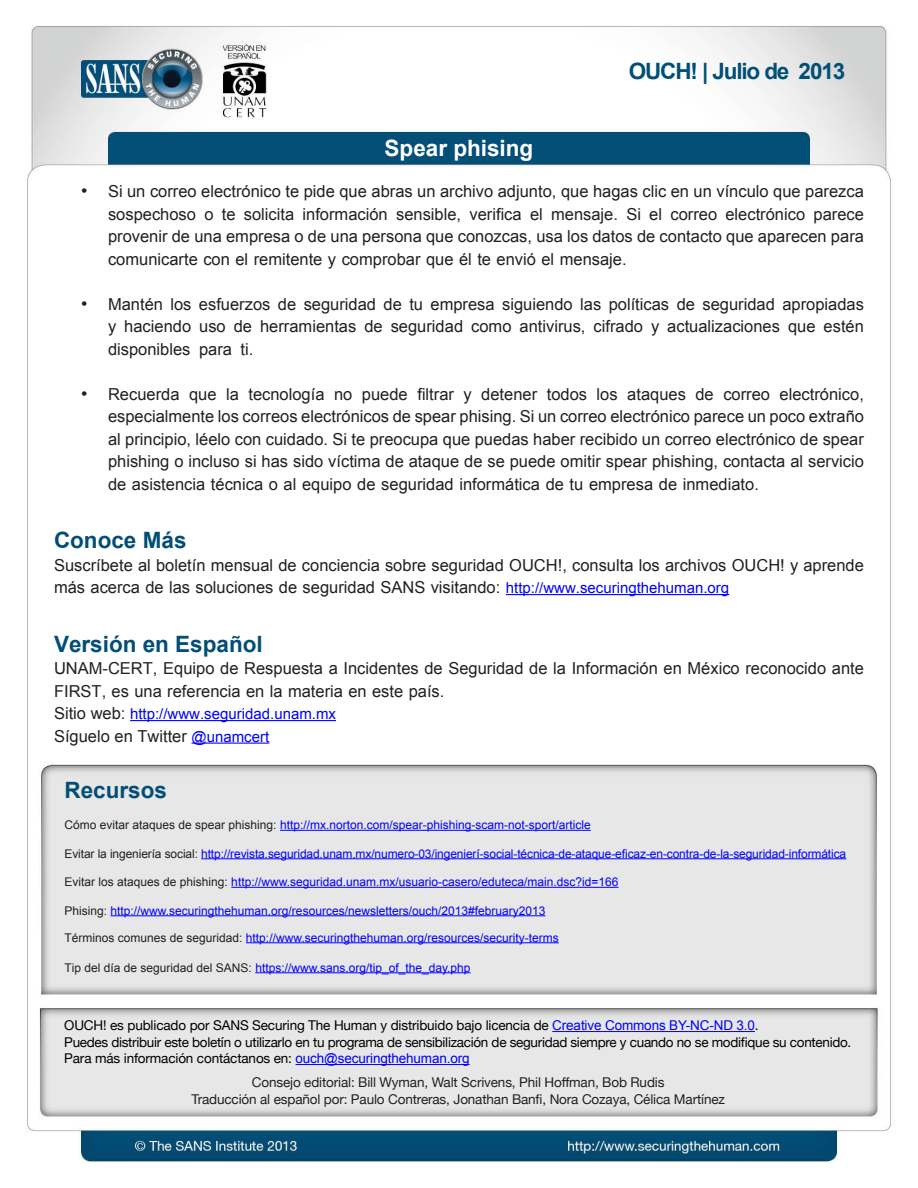
<style>
.page{position:relative;width:918px;height:1188px;background:#fff}
.page>*{position:absolute;margin:0;border:0;box-sizing:border-box;transform-origin:0 0}
.MainText{font:700 22.5px "Arial";color:#024e77}
.t1{font:700 22.5px "Arial";letter-spacing:-.05em;color:#004f77}
.t2{font:700 22.5px "Arial";color:#fff}
.t3{font:18px "Arial";color:#231f20}
.MainText-2{font:16.5px/22.5px "Arial";color:#231f20}
.MainText-3{font:15px "Arial";color:#00f}
.t4{font:13.5px "Helvetica Neue";letter-spacing:-.02em;color:#000}
.t5{font:13.5px "Helvetica Neue";letter-spacing:-.01em;color:#231f20}
.t6{font:12px "Arial";color:#00f}
.s1{font-size:15px;color:#00f}
.s2{font-size:16.5px;color:#231f20}
.s3{color:#231f20}
.s4{font-family:"Arial";color:#00f}
</style>
<div class="page">
<img style="left:27px;top:26px;width:864px;height:1136px">
<hr style="left:506px;top:594px;width:223px;height:1px;background:#00f">
<hr style="left:130px;top:720px;width:206px;height:1px;background:#00f">
<hr style="left:192px;top:743px;width:77px;height:1px;background:#00f">
<hr style="left:552px;top:1031px;width:203px;height:1px;background:#00f">
<hr style="left:296px;top:1064px;width:174px;height:1px;background:#00f">
<hr style="left:280px;top:830px;width:311px;height:1px;background:#00f">
<hr style="left:201px;top:858px;width:645px;height:1px;background:#00f">
<hr style="left:231px;top:887px;width:388px;height:1px;background:#00f">
<hr style="left:111px;top:915px;width:435px;height:1px;background:#00f">
<hr style="left:246px;top:942px;width:313px;height:1px;background:#00f">
<hr style="left:255px;top:972px;width:216px;height:1px;background:#00f">
<h1 class="t1" style="left:629px;top:56px;width:218px">OUCH! | Julio de 2013</h1>
<h1 class="t2" style="left:385px;top:133px;width:150px">Spear phising</h1>
<p class="t3" style="left:81px;top:179px;width:8px">•</p>
<p class="MainText-2" style="left:108px;top:180px;width:757px">Si un correo electrónico te pide que abras un archivo adjunto, que hagas clic en un vínculo que parezca</p>
<p class="t3" style="left:81px;top:291px;width:8px">•</p>
<p class="MainText-2" style="left:303px;top:203px;width:87px">información</p>
<p class="MainText-2" style="left:469px;top:203px;width:54px">verifica</p>
<p class="MainText-2" style="left:626px;top:203px;width:16px">Si</p>
<p class="MainText-2" style="left:725px;top:203px;width:81px">electrónico</p>
<p class="MainText-2" style="left:108px;top:203px;width:758px">sospechoso<br>provenir de una empresa o de una persona que conozcas, usa los datos de contacto que aparecen para comunicarte con el remitente y comprobar que él te envió el mensaje.</p>
<p class="MainText-2" style="left:782px;top:293px;width:83px">apropiadas</p>
<p class="MainText-2" style="left:244px;top:203px;width:52px">solicita</p>
<p class="MainText-2" style="left:396px;top:203px;width:67px">sensible,</p>
<p class="MainText-2" style="left:530px;top:203px;width:14px">el</p>
<p class="MainText-2" style="left:551px;top:203px;width:68px">mensaje.</p>
<p class="MainText-2" style="left:649px;top:203px;width:14px">el</p>
<p class="MainText-2" style="left:222px;top:203px;width:15px">te</p>
<p class="MainText-2" style="left:204px;top:203px;width:11px">o</p>
<p class="MainText-2" style="left:670px;top:203px;width:48px">correo</p>
<p class="MainText-2" style="left:814px;top:203px;width:52px">parece</p>
<p class="MainText-2" style="left:108px;top:293px;width:270px">Mantén los esfuerzos de seguridad</p>
<p class="MainText-2" style="left:609px;top:293px;width:62px">políticas</p>
<p class="MainText-2" style="left:384px;top:293px;width:20px">de</p>
<p class="MainText-2" style="left:502px;top:293px;width:72px">siguiendo</p>
<p class="MainText-2" style="left:580px;top:293px;width:23px">las</p>
<p class="MainText-2" style="left:677px;top:293px;width:100px">de seguridad</p>
<p class="MainText-2" style="left:409px;top:293px;width:87px">tu empresa</p>
<p class="MainText-2" style="left:108px;top:315px;width:10px">y</p>
<p class="MainText-2" style="left:124px;top:315px;width:68px">haciendo</p>
<p class="MainText-2" style="left:199px;top:315px;width:28px">uso</p>
<p class="MainText-2" style="left:234px;top:315px;width:20px">de</p>
<p class="MainText-2" style="left:260px;top:315px;width:98px">herramientas</p>
<p class="MainText-2" style="left:364px;top:315px;width:20px">de</p>
<p class="MainText-2" style="left:391px;top:315px;width:74px">seguridad</p>
<p class="MainText-2" style="left:471px;top:315px;width:42px">como</p>
<p class="MainText-2" style="left:520px;top:315px;width:68px">antivirus,</p>
<p class="MainText-2" style="left:594px;top:315px;width:51px">cifrado</p>
<p class="MainText-2" style="left:651px;top:315px;width:10px">y</p>
<p class="MainText-2" style="left:667px;top:315px;width:114px">actualizaciones</p>
<p class="MainText-2" style="left:788px;top:315px;width:29px">que</p>
<p class="MainText-2" style="left:824px;top:315px;width:42px">estén</p>
<p class="MainText-2" style="left:108px;top:338px;width:84px">disponibles</p>
<p class="MainText-2" style="left:199px;top:338px;width:35px">para</p>
<p class="MainText-2" style="left:241px;top:338px;width:14px">.t i</p>
<p class="t3" style="left:81px;top:381px;width:8px">•</p>
<p class="MainText-2" style="left:108px;top:383px;width:73px">Recuerda</p>
<p class="MainText-2" style="left:189px;top:383px;width:29px">que</p>
<p class="MainText-2" style="left:226px;top:383px;width:14px">la</p>
<p class="MainText-2" style="left:248px;top:383px;width:78px">tecnología</p>
<p class="MainText-2" style="left:334px;top:383px;width:20px">no</p>
<p class="MainText-2" style="left:362px;top:383px;width:47px">puede</p>
<p class="MainText-2" style="left:417px;top:383px;width:38px">filtrar</p>
<p class="MainText-2" style="left:464px;top:383px;width:10px">y</p>
<p class="MainText-2" style="left:481px;top:383px;width:57px">detener</p>
<p class="MainText-2" style="left:547px;top:383px;width:42px">todos</p>
<p class="MainText-2" style="left:597px;top:383px;width:23px">los</p>
<p class="MainText-2" style="left:627px;top:383px;width:60px">ataques</p>
<p class="MainText-2" style="left:695px;top:383px;width:20px">de</p>
<p class="MainText-2" style="left:723px;top:383px;width:48px">correo</p>
<p class="MainText-2" style="left:780px;top:383px;width:86px">electrónico,</p>
<p class="MainText-2" style="left:108px;top:405px;width:758px;text-align:justify">especialmente los correos electrónicos de spear phising. Si un correo electrónico parece un poco extraño al principio, léelo con cuidado. Si te preocupa que puedas haber recibido un correo electrónico de spear phishing o incluso si has sido víctima de ataque de se puede omitir spear phishing, contacta al servicio de asistencia técnica o al equipo de seguridad informática de tu empresa de inmediato.</p>
<p class="MainText" style="left:54px;top:525px;width:134px">Conoce Más</p>
<p class="MainText-2" style="left:54px;top:554px;width:812px">Suscríbete al boletín mensual de conciencia sobre seguridad OUCH ,! consulta los archivos OUCH y! aprende más acerca de las soluciones de seguridad SANS visitando: <span class="s1">http://www.securingthehuman.org</span></p>
<p class="MainText" style="left:54px;top:629px;width:210px">Versión en Español</p>
<p class="MainText-2" style="left:54px;top:657px;width:811px">UNAM-CERT, Equipo de Respuesta a Incidentes de Seguridad de la Información en México reconocido ante<br>FIRST, es una referencia en la materia en este país.</p>
<p class="MainText-3" style="left:54px;top:704px;width:284px"><span class="s2">Sitio web:</span> http://www.seguridad.unam.mx</p>
<p class="MainText-2" style="left:54px;top:725px;width:217px">Síguelo en Twitter <span class="s1">@unamcert</span></p>
<p class="MainText" style="left:65px;top:775px;width:104px">Recursos</p>
<p class="t6" style="left:65px;top:817px;width:528px"><span class="s3">Cómo evitar ataques de spear phishing:</span> http://mx.norton.com/spear-phishing-scam-not-sport/article</p>
<p class="t6" style="left:65px;top:845px;width:783px"><span class="s3">Evitar la ingeniería social:</span> http://revista.seguridad.unam.mx/numero-03/ingenierí-social-técnica-de-ataque-eficaz-en-contra-de l a- -seguridad-informática</p>
<p class="t6" style="left:65px;top:874px;width:555px"><span class="s3">Evitar los ataques de phishing:</span> http://www.seguridad.unam.mx/usuario-casero/eduteca/main.dsc?id=166</p>
<p class="t6" style="left:65px;top:902px;width:482px"><span class="s3">Phising:</span> http://www.securingthehuman.org/resources/newsletters/ouch/2013#february2013</p>
<p class="t6" style="left:65px;top:929px;width:496px"><span class="s3">Términos comunes de seguridad:</span> http://www.securingthehuman.org/resources/security-terms</p>
<p class="t6" style="left:65px;top:959px;width:408px"><span class="s3">Tip del día de seguridad del SANS:</span> https://www.sans.org/tip_of_the_day.php</p>
<p class="t4" style="left:64px;top:1016px;width:696px">OUCH! es publicado por SANS Securing The Human y distribuido bajo licencia de <span class="s4">Creative Commons BY-NC-ND 3.0</span>.</p>
<p class="t4" style="left:64px;top:1032px;width:789px">Puedes distribuir este boletín o utilizarlo en tu programa de sensibilización de seguridad siempre y cuando no se modifique su contenido.</p>
<p class="t4" style="left:64px;top:1049px;width:407px">Para más información contáctanos en: <span class="s4">ouch@securingthehuman.org</span></p>
<p class="t5" style="left:252px;top:1073px;width:414px">Consejo editorial: Bill Wyman, Walt Scrivens, Phil Hoffman, Bob Rudis</p>
<p class="t5" style="left:191px;top:1089px;width:535px">Traducción al español por: Paulo Contreras, Jonathan Banfi, Nora Cozaya, Célica Martínez</p>
</div>
